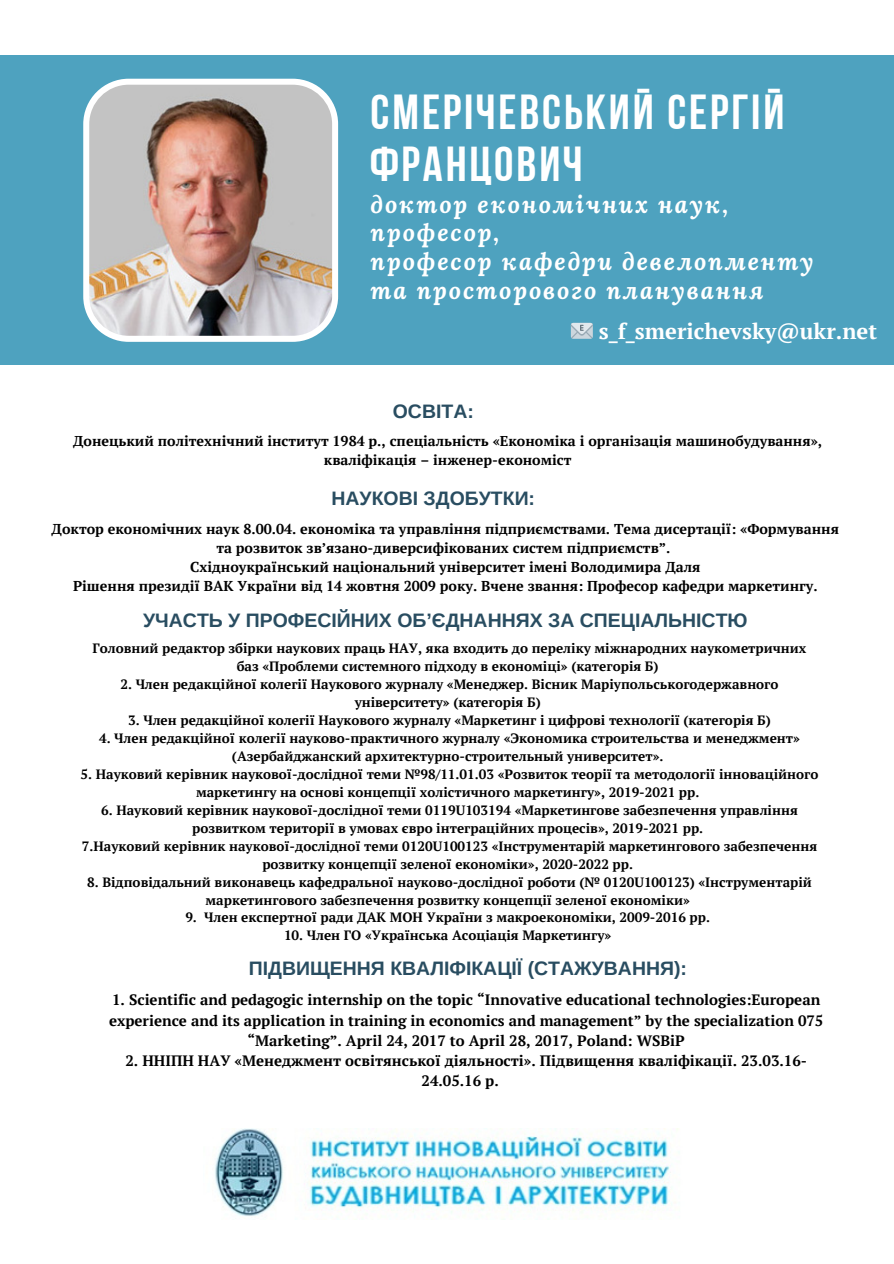
<style>
.page{position:relative;width:894px;height:1264px;background:#fff}
.page>*{position:absolute;margin:0;border:0;box-sizing:border-box;transform-origin:0 0}
.t1{font:49.05px/51.9px "Bebas Neue Cyrillic";letter-spacing:.06em;color:#fff}
.t2{font:italic 700 23.85px/28.8px "Lora";letter-spacing:.08em;color:#fff}
.t3{font:700 21.9px "PT Serif";color:#fff}
.t4{font:700 19.5px "Arimo";color:#294d61}
.t5{font:700 15px/20.2px "PT Serif";color:#000;text-align:center}
.t6{font:700 14.25px/19.2px "PT Serif";color:#000;text-align:center}
.t7{font:700 13.5px/18px "PT Serif";color:#000;text-align:center}
</style>
<div class="page">
<div style="left:0;top:55px;width:893px;height:310px;background:#4ea2bf"></div>
<img style="left:83px;top:79px;width:255px;height:263px">
<img style="left:215px;top:1128px;width:465px;height:89px">
<h1 class="t1" style="left:370px;top:91px;width:415px">СМЕРІЧЕВСЬКИЙ СЕРГІЙ<br>ФРАНЦОВИЧ</h1>
<h2 class="t2" style="left:370px;top:189px;width:444px">доктор економічних наук, професор,<br>професор кафедри девелопменту та просторового планування</h2>
<h3 class="t4" style="left:392px;top:400px;width:83px">ОСВІТА:</h3>
<h4 class="t3" style="left:598px;top:316px;width:280px">s_f_smerichevsky@ukr.net</h4>
<h2 class="t6" style="left:73px;top:431px;width:750px">Донецький політехнічний інститут 1984 р., спеціальність «Економіка і організація машинобудування», кваліфікація – інженер-економіст</h2>
<h3 class="t4" style="left:331px;top:488px;width:205px">НАУКОВІ ЗДОБУТКИ:</h3>
<h4 class="t6" style="left:52px;top:519px;width:788px">Доктор економічних наук 8.00.04. економіка та управління підприємствами. Тема дисертації: «Формування та розвиток зв’язано-диверсифікованих систем підприємств”.<br>Східноукраїнський національний університет імені Володимира Даля<br>Рішення президії ВАК України від 14 жовтня 2009 року. Вчене звання: Професор кафедри маркетингу.</h4>
<h3 class="t4" style="left:143px;top:609px;width:605px">УЧАСТЬ У ПРОФЕСІЙНИХ ОБʼЄДНАННЯХ ЗА СПЕЦІАЛЬНІСТЮ</h3>
<p class="t7" style="left:93px;top:638px;width:715px">Головний редактор збірки наукових праць НАУ, яка входить до переліку міжнародних наукометричних баз «Проблеми системного підходу в економіці» (категорія Б)</p>
<p class="t7" style="left:120px;top:674px;width:659px">2. Член редакційної колегії Наукового журналу «Менеджер. Вісник Маріупольськогодержавного університету» (категорія Б)</p>
<p class="t7" style="left:128px;top:710px;width:644px">3. Член редакційної колегії Наукового журналу «Маркетинг і цифрові технології (категорія Б)</p>
<p class="t7" style="left:99px;top:728px;width:702px">4. Член редакційної колегії науково-практичного журналу «Экономика строительства и менеджмент» (Азербайджанский архитектурно-строительный университет».</p>
<p class="t7" style="left:81px;top:764px;width:739px">5. Науковий керівник наукової-дослідної теми №98/11.01.03 «Розвиток теорії та методології інноваційного маркетингу на основі концепції холістичного маркетингу», 2019-2021 рр.</p>
<p class="t7" style="left:101px;top:800px;width:698px">6. Науковий керівник наукової-дослідної теми 0119U103194 «Маркетингове забезпечення управління розвитком території в умовах євро інтеграційних процесів», 2019-2021 рр.</p>
<p class="t7" style="left:82px;top:836px;width:736px">7.Науковий керівник наукової-дослідної теми 0120U100123 «Інструментарій маркетингового забезпечення розвитку концепції зеленої економіки», 2020-2022 рр.</p>
<p class="t7" style="left:87px;top:872px;width:726px">8. Відповідальний виконавець кафедральної науково-дослідної роботи (№ 0120U100123) «Інструментарій маркетингового забезпечення розвитку концепції зеленої економіки»</p>
<p class="t7" style="left:185px;top:908px;width:526px">9. Член експертної ради ДАК МОН України з макроекономіки, 2009-2016 рр.</p>
<p class="t7" style="left:284px;top:926px;width:329px">10. Член ГО «Українська Асоціація Маркетингу»</p>
<h3 class="t4" style="left:249px;top:957px;width:439px">ПІДВИЩЕННЯ КВАЛІФІКАЦІЇ (СТАЖУВАННЯ):</h3>
<h4 class="t5" style="left:109px;top:989px;width:715px">1. Scientific and pedagogic internship on the topic “Innovative educational technologies:European experience and its application in training in economics and management” by the specialization 075 “Marketing”. April 24, 2017 to April 28, 2017, Poland: WSBiP</h4>
<h4 class="t5" style="left:421px;top:1050px;width:387px;text-align:left;text-indent:-296px">2. ННІПН НАУ «Менеджмент освітянської діяльності». Підвищення кваліфікації. 23.03.16-<br>24.05.16 р.</h4>
</div>
